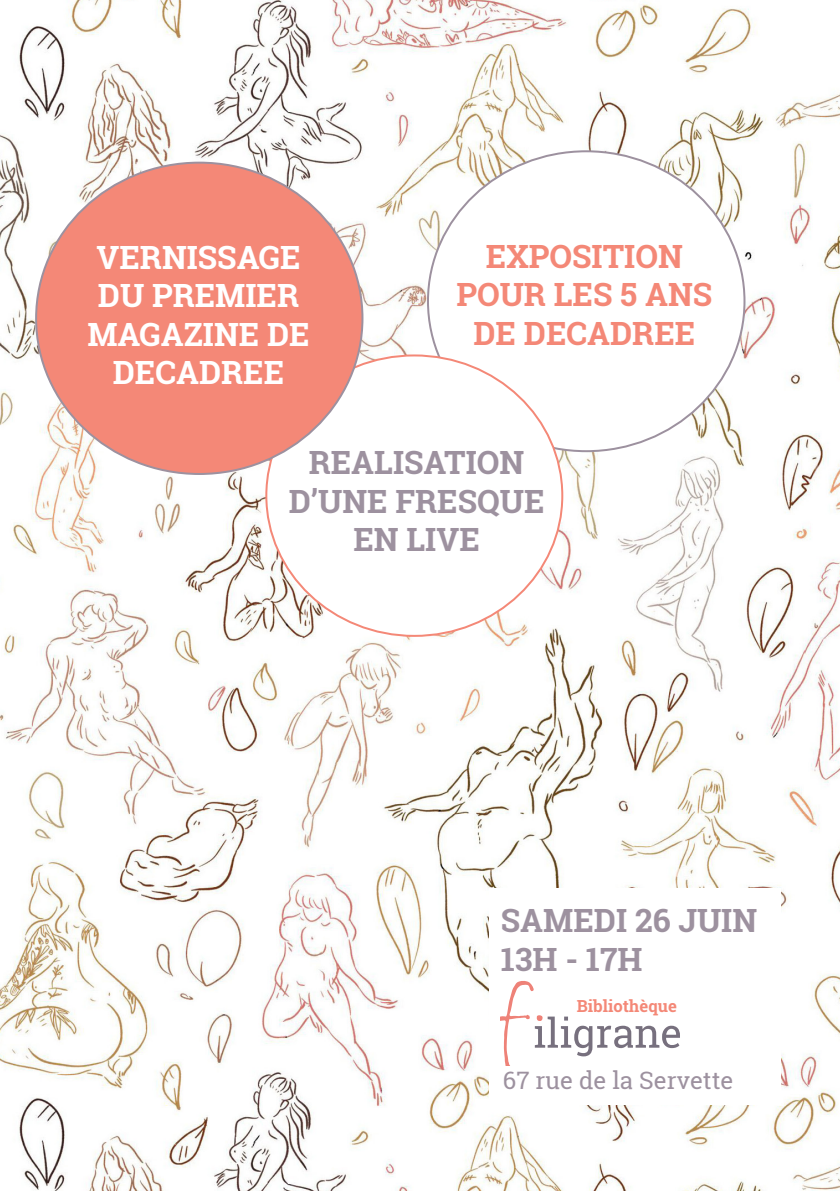
<style>
.page{position:relative;width:840px;height:1191px;background:#fff}
.page>*{position:absolute;margin:0;border:0;box-sizing:border-box;transform-origin:0 0}
.t1{font:700 32px/38.4px "Roboto Slab";color:#9d919f;text-align:center}
.t2{font:700 32px/38.4px "Roboto Slab";color:#fff;text-align:center}
.t3{font:700 32px/38.4px "Roboto Slab";color:#f48877;text-align:center}
.t4{font:24px "Roboto Slab";color:#9d919f}
.t5{font:700 16.8px "Roboto Slab";color:#f48877}
</style>
<div class="page">
<img style="left:0;top:0;width:839px;height:1191px">
<div style="left:428px;top:151px;width:316px;height:300px;background:#fff;border-radius:50%"></div>
<div style="left:266px;top:355px;width:296px;height:281px;background:#fff;border-radius:50%"></div>
<div style="left:36px;top:163px;width:326px;height:311px;background:#f48877;border-radius:50%"></div>
<div style="left:489px;top:887px;width:291px;height:217px;background:#fff"></div>
<svg style="left:500px;top:981px;width:179px;height:84px"></svg>
<p class="t2" style="left:87px;top:238px;width:224px">VERNISSAGE<br>DU PREMIER<br>MAGAZINE DE<br>DECADREE</p>
<p class="t3" style="left:456px;top:237px;width:257px">EXPOSITION<br>POUR LES 5 ANS<br>DE DECADREE</p>
<p class="t1" style="left:288px;top:443px;width:257px">REALISATION<br>D’UNE FRESQUE<br>EN LIVE</p>
<p class="t1" style="left:500px;top:901px;width:258px;text-align:left">SAMEDI 26 JUIN<br>13H - 17H</p>
<p class="t5" style="left:576px;top:994px;width:101px">Bibliothèque</p>
<p class="t4" style="left:502px;top:1063px;width:232px">67 rue de la Servette</p>
</div>
